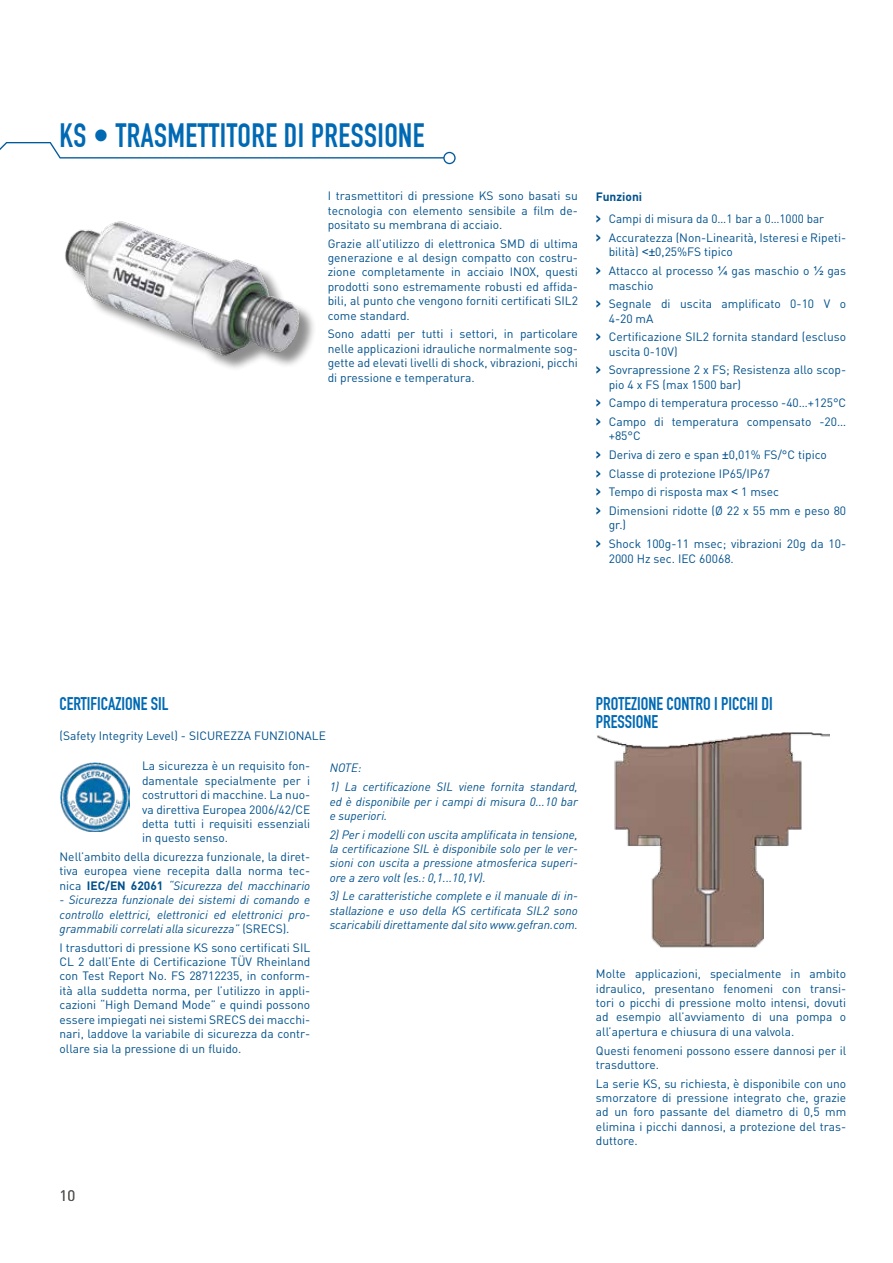
<style>
.page{position:relative;width:893px;height:1263px;background:#fff}
.page>*{position:absolute;margin:0;border:0;box-sizing:border-box;transform-origin:0 0}
.t1{font:33px "DIN Engschrift";letter-spacing:.015em;color:#0069b3;scale:.96 1}
.t2{font:18px/18px "DIN Engschrift";color:#0069b3}
.t3{font:15px "DINOT";color:#575756}
.t4{font:12px/14.4px "DINOT";color:#00518c}
.t5{font:italic 12px/14.4px "DINOT";color:#00518c;text-align:justify}
.s1{font-weight:700}
.s2{font-family:"Interstate";font-weight:700}
.s3{font-family:"Arial"}
.s4{font-style:italic}
.s5{font-style:normal}
</style>
<div class="page">
<svg style="left:0;top:142px;width:456px;height:23px"></svg>
<img style="left:597px;top:732px;width:233px;height:216px">
<div style="left:69px;top:224px;width:248px;height:148px;background:#000;opacity:.45"></div>
<img style="left:65px;top:221px;width:245px;height:151px">
<img style="left:60px;top:762px;width:69px;height:69px">
<h1 class="t1" style="left:60px;top:116px;width:382px">KS • TRASMETTITORE DI PRESSIONE</h1>
<p class="t4" style="left:328px;top:188px;width:252px;text-align:justify">I trasmettitori di pressione KS sono basati su tecnologia con elemento sensibile a film de&shy;positato su membrana di acciaio.</p>
<p class="t4" style="left:328px;top:236px;width:252px;text-align:justify">Grazie all’utilizzo di elettronica SMD di ultima generazione e al design compatto con costru&shy;zione completamente in acciaio INOX, questi prodotti sono estremamente robusti ed affida&shy;bili, al punto che vengono forniti certificati SIL2 come standard.</p>
<p class="t4" style="left:328px;top:327px;width:252px;text-align:justify">Sono adatti per tutti i settori, in particolare nelle applicazioni idrauliche normalmente sog&shy;gette ad elevati livelli di shock, vibrazioni, picchi di pressione e temperatura.</p>
<p class="t4" style="left:596px;top:184px;width:230px;line-height:23px"><span class="s1">Funzioni<br></span><span class="s2">&gt;</span> Campi di misura da 0…1 bar a 0…1000 bar</p>
<p class="t4" style="left:609px;top:230px;width:239px;text-indent:-13px"><span class="s2">&gt;</span> Accuratezza (Non-Linearità, Isteresi e Ripeti&shy;bilità) <span class="s3">&lt;±</span>0,25%FS tipico</p>
<p class="t4" style="left:609px;top:263px;width:239px;text-indent:-13px"><span class="s2">&gt;</span> Attacco al processo <span class="s3">¼</span> gas maschio o <span class="s3">½</span> gas maschio</p>
<p class="t4" style="left:609px;top:296px;width:239px;text-indent:-13px"><span class="s2">&gt;</span> Segnale di uscita amplificato 0-10 V o<br>4-20 mA</p>
<p class="t4" style="left:609px;top:329px;width:239px;text-indent:-13px"><span class="s2">&gt;</span> Certificazione SIL2 fornita standard (escluso uscita 0-10V)</p>
<p class="t4" style="left:609px;top:363px;width:239px;text-indent:-13px"><span class="s2">&gt;</span> Sovrapressione 2 x FS; Resistenza allo scop&shy;pio 4 x FS (max 1500 bar)</p>
<p class="t4" style="left:596px;top:393px;width:252px;line-height:18.6px"><span class="s2">&gt;</span> Campo di temperatura processo -40…+125°C <span class="s2">&gt;</span> Campo di temperatura compensato -20…</p>
<p class="t4" style="left:596px;top:427px;width:252px;line-height:18.6px;text-indent:13px">+85°C<br><span class="s2">&gt;</span> Deriva di zero e span <span class="s3">±</span>0,01% FS/°C tipico<br><span class="s2">&gt;</span> Classe di protezione IP65/IP67<br><span class="s2">&gt;</span> Tempo di risposta max <span class="s3">&lt;</span> 1 msec<br><span class="s2">&gt;</span> Dimensioni ridotte (Ø 22 x 55 mm e peso 80</p>
<p class="t4" style="left:596px;top:516px;width:252px;line-height:18.6px;text-indent:13px">gr.)<br><span class="s2">&gt;</span> Shock 100g-11 msec; vibrazioni 20g da 10-</p>
<p class="t4" style="left:609px;top:551px;width:127px">2000 Hz sec. IEC 60068.</p>
<h2 class="t2" style="left:60px;top:695px;width:110px">CERTIFICAZIONE SIL</h2>
<p class="t4" style="left:60px;top:728px;width:268px">(Safety Integrity Level) - SICUREZZA FUNZIONALE</p>
<p class="t4" style="left:142px;top:759px;width:170px;text-align:justify">La sicurezza è un requisito fon&shy;damentale specialmente per i costruttori di macchine. La nuo&shy;va direttiva Europea 2006/42/CE detta tutti i requisiti essenziali in questo senso.</p>
<p class="t4" style="left:60px;top:849px;width:252px;text-align:justify">Nell’ambito della dicurezza funzionale, la diret&shy;tiva europea viene recepita dalla norma tec&shy;nica <span class="s1">IEC/EN 62061</span> <span class="s4">“Sicurezza del macchinario</span></p>
<p class="t5" style="left:60px;top:892px;width:252px">- Sicurezza funzionale dei sistemi di comando e controllo elettrici, elettronici ed elettronici pro&shy;grammabili correlati alla sicurezza” <span class="s5">(SRECS).</span></p>
<p class="t4" style="left:60px;top:940px;width:252px;text-align:justify">I trasduttori di pressione KS sono certificati SIL CL 2 dall’Ente di Certificazione TÜV Rheinland con Test Report No. FS 28712235, in conform&shy;ità alla suddetta norma, per l’utilizzo in appli&shy;cazioni “High Demand Mode” e quindi possono essere impiegati nei sistemi SRECS dei macchi&shy;nari, laddove la variabile di sicurezza da contr&shy;ollare sia la pressione di un fluido.</p>
<p class="t5" style="left:330px;top:761px;width:33px">NOTE:</p>
<p class="t5" style="left:330px;top:779px;width:250px">1) La certificazione SIL viene fornita standard, ed è disponibile per i campi di misura 0...10 bar e superiori.</p>
<p class="t5" style="left:330px;top:827px;width:250px">2) Per i modelli con uscita amplificata in tensione, la certificazione SIL è disponibile solo per le ver&shy;sioni con uscita a pressione atmosferica superi&shy;ore a zero volt (es.: 0,1...10,1V).</p>
<p class="t5" style="left:330px;top:889px;width:250px">3) Le caratteristiche complete e il manuale di in&shy;stallazione e uso della KS certificata SIL2 sono scaricabili direttamente dal sito www.gefran.com.</p>
<h2 class="t2" style="left:596px;top:695px;width:178px">PROTEZIONE CONTRO I PICCHI DI<br>PRESSIONE</h2>
<p class="t4" style="left:596px;top:966px;width:252px;text-align:justify">Molte applicazioni, specialmente in ambito idraulico, presentano fenomeni con transi&shy;tori o picchi di pressione molto intensi, dovuti ad esempio all’avviamento di una pompa o all’apertura e chiusura di una valvola.</p>
<p class="t4" style="left:596px;top:1043px;width:252px">Questi fenomeni possono essere dannosi per il trasduttore.</p>
<p class="t4" style="left:596px;top:1076px;width:252px;text-align:justify">La serie KS, su richiesta, è disponibile con uno smorzatore di pressione integrato che, grazie ad un foro passante del diametro di 0,5 mm elimina i picchi dannosi, a protezione del tras&shy;duttore.</p>
<p class="t3" style="left:60px;top:1186px;width:17px">10</p>
</div>
